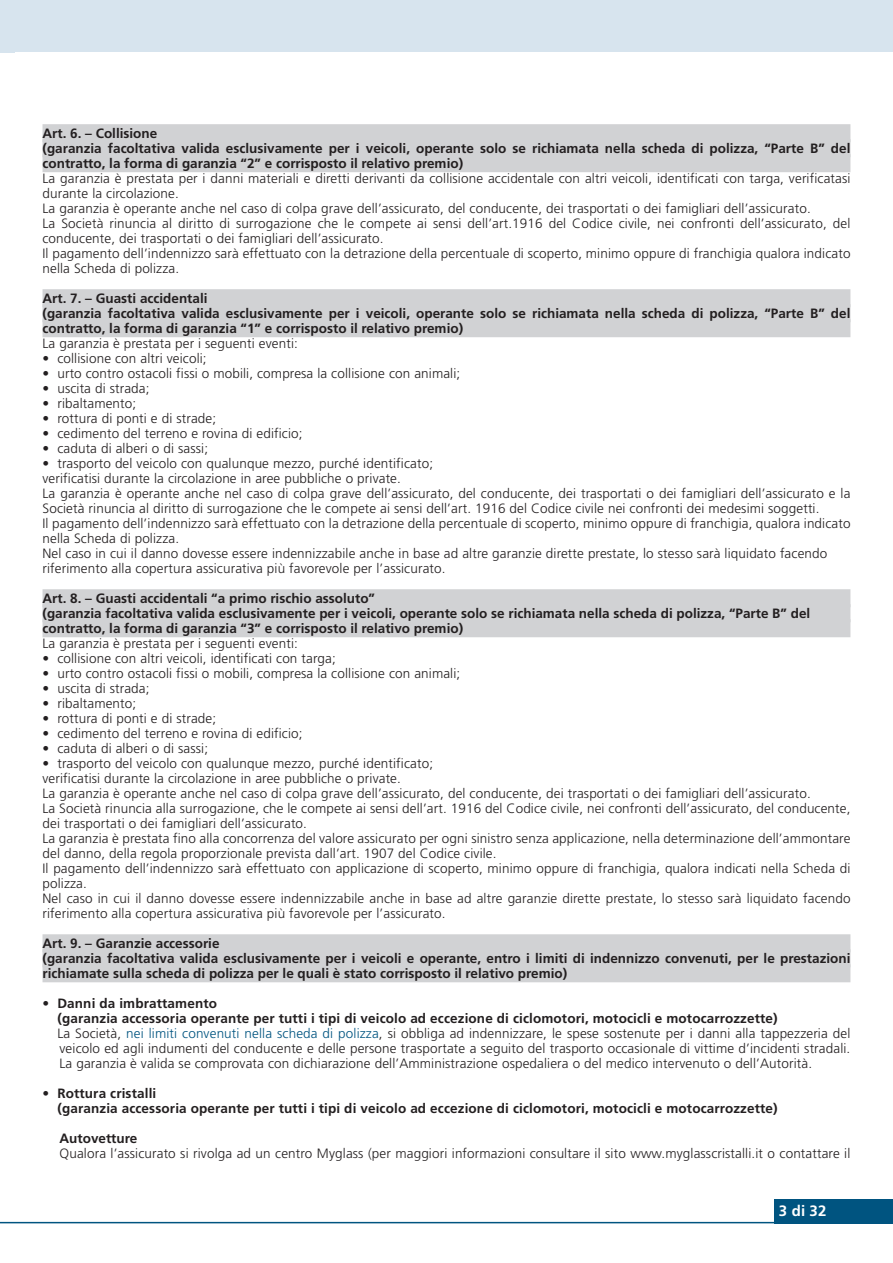
<style>
.page{position:relative;width:893px;height:1263px;background:#fff}
.page>*{position:absolute;margin:0;border:0;box-sizing:border-box;transform-origin:0 0}
.t1{font:700 15px "Frutiger LT Std";color:#fff}
.t2{font:300 13.5px/15px "Frutiger LT Std";letter-spacing:.01em;color:#231f20}
.t3{font:700 13.5px/15px "Frutiger LT Std";color:#231f20}
.s1{font-weight:700}
.s2{color:#005480}
</style>
<div class="page">
<hr style="left:0;top:1222px;width:893px;height:1px;background:#005480">
<div style="left:0;top:0;width:893px;height:52px;background:#d7e4ee"></div>
<div style="left:774px;top:1199px;width:119px;height:24px;background:#005480"></div>
<div style="left:43px;top:124px;width:807px;height:18px;background:#d1d2d4"></div>
<div style="left:43px;top:139px;width:807px;height:18px;background:#d1d2d4"></div>
<div style="left:43px;top:154px;width:807px;height:18px;background:#d1d2d4"></div>
<div style="left:43px;top:289px;width:807px;height:18px;background:#d1d2d4"></div>
<div style="left:43px;top:304px;width:807px;height:18px;background:#d1d2d4"></div>
<div style="left:43px;top:319px;width:807px;height:18px;background:#d1d2d4"></div>
<div style="left:43px;top:589px;width:807px;height:18px;background:#d1d2d4"></div>
<div style="left:43px;top:604px;width:807px;height:18px;background:#d1d2d4"></div>
<div style="left:43px;top:619px;width:807px;height:18px;background:#d1d2d4"></div>
<div style="left:43px;top:934px;width:807px;height:18px;background:#d1d2d4"></div>
<div style="left:43px;top:949px;width:807px;height:18px;background:#d1d2d4"></div>
<div style="left:43px;top:964px;width:807px;height:18px;background:#d1d2d4"></div>
<div style="left:0;top:0;width:15px;height:53px;background:#d7e4ee"></div>
<p class="t3" style="left:43px;top:126px;width:809px">Art. 6. – Collisione<br>(garanzia facoltativa valida esclusivamente per i veicoli, operante solo se richiamata nella scheda di polizza, “Parte B” del contratto, la forma di garanzia “2” e corrisposto il relativo premio)</p>
<p class="t2" style="left:43px;top:171px;width:809px">La garanzia è prestata per i danni materiali e diretti derivanti da collisione accidentale con altri veicoli, identificati con targa, verificatasi durante la circolazione.<br>La garanzia è operante anche nel caso di colpa grave dell’assicurato, del conducente, dei trasportati o dei famigliari dell’assicurato.<br>La Società rinuncia al diritto di surrogazione che le compete ai sensi dell’art.1916 del Codice civile, nei confronti dell’assicurato, del conducente, dei trasportati o dei famigliari dell’assicurato.<br>Il pagamento dell’indennizzo sarà effettuato con la detrazione della percentuale di scoperto, minimo oppure di franchigia qualora indicato nella Scheda di polizza.</p>
<p class="t3" style="left:43px;top:291px;width:809px">Art. 7. – Guasti accidentali<br>(garanzia facoltativa valida esclusivamente per i veicoli, operante solo se richiamata nella scheda di polizza, “Parte B” del contratto, la forma di garanzia “1” e corrisposto il relativo premio)</p>
<p class="t2" style="left:43px;top:336px;width:257px">La garanzia è prestata per i seguenti eventi:</p>
<p class="t2" style="left:43px;top:351px;width:166px">• collisione con altri veicoli;</p>
<p class="t2" style="left:43px;top:366px;width:419px">• urto contro ostacoli fissi o mobili, compresa la collisione con animali;</p>
<p class="t2" style="left:43px;top:381px;width:109px">• uscita di strada;</p>
<p class="t2" style="left:43px;top:396px;width:95px">• ribaltamento;</p>
<p class="t2" style="left:43px;top:411px;width:175px">• rottura di ponti e di strade;</p>
<p class="t2" style="left:43px;top:426px;width:262px">• cedimento del terreno e rovina di edificio;</p>
<p class="t2" style="left:43px;top:441px;width:167px">• caduta di alberi o di sassi;</p>
<p class="t2" style="left:43px;top:456px;width:809px">• trasporto del veicolo con qualunque mezzo, purché identificato;<br>verificatisi durante la circolazione in aree pubbliche o private.<br>La garanzia è operante anche nel caso di colpa grave dell’assicurato, del conducente, dei trasportati o dei famigliari dell’assicurato e la Società rinuncia al diritto di surrogazione che le compete ai sensi dell’art. 1916 del Codice civile nei confronti dei medesimi soggetti.<br>Il pagamento dell’indennizzo sarà effettuato con la detrazione della percentuale di scoperto, minimo oppure di franchigia, qualora indicato nella Scheda di polizza.<br>Nel caso in cui il danno dovesse essere indennizzabile anche in base ad altre garanzie dirette prestate, lo stesso sarà liquidato facendo riferimento alla copertura assicurativa più favorevole per l’assicurato.</p>
<p class="t3" style="left:43px;top:591px;width:769px">Art. 8. – Guasti accidentali “a primo rischio assoluto”<br>(garanzia facoltativa valida esclusivamente per i veicoli, operante solo se richiamata nella scheda di polizza, “Parte B” del contratto, la forma di garanzia “3” e corrisposto il relativo premio)</p>
<p class="t2" style="left:43px;top:636px;width:257px">La garanzia è prestata per i seguenti eventi:</p>
<p class="t2" style="left:43px;top:651px;width:295px">• collisione con altri veicoli, identificati con targa;</p>
<p class="t2" style="left:43px;top:666px;width:419px">• urto contro ostacoli fissi o mobili, compresa la collisione con animali;</p>
<p class="t2" style="left:43px;top:681px;width:109px">• uscita di strada;</p>
<p class="t2" style="left:43px;top:696px;width:95px">• ribaltamento;</p>
<p class="t2" style="left:43px;top:711px;width:175px">• rottura di ponti e di strade;</p>
<p class="t2" style="left:43px;top:726px;width:262px">• cedimento del terreno e rovina di edificio;</p>
<p class="t2" style="left:43px;top:741px;width:167px">• caduta di alberi o di sassi;</p>
<p class="t2" style="left:43px;top:756px;width:809px">• trasporto del veicolo con qualunque mezzo, purché identificato;<br>verificatisi durante la circolazione in aree pubbliche o private.<br>La garanzia è operante anche nel caso di colpa grave dell’assicurato, del conducente, dei trasportati o dei famigliari dell’assicurato.<br>La Società rinuncia alla surrogazione, che le compete ai sensi dell’art. 1916 del Codice civile, nei confronti dell’assicurato, del conducente, dei trasportati o dei famigliari dell’assicurato.<br>La garanzia è prestata fino alla concorrenza del valore assicurato per ogni sinistro senza applicazione, nella determinazione dell’ammontare del danno, della regola proporzionale prevista dall’art. 1907 del Codice civile.<br>Il pagamento dell’indennizzo sarà effettuato con applicazione di scoperto, minimo oppure di franchigia, qualora indicati nella Scheda di polizza.<br>Nel caso in cui il danno dovesse essere indennizzabile anche in base ad altre garanzie dirette prestate, lo stesso sarà liquidato facendo riferimento alla copertura assicurativa più favorevole per l’assicurato.</p>
<p class="t3" style="left:43px;top:935px;width:809px">Art. 9. – Garanzie accessorie<br>(garanzia facoltativa valida esclusivamente per i veicoli e operante, entro i limiti di indennizzo convenuti, per le prestazioni richiamate sulla scheda di polizza per le quali è stato corrisposto il relativo premio)</p>
<p class="t2" style="left:57px;top:996px;width:794px;text-indent:-15px"><span class="s1">• Danni da imbrattamento<br>(garanzia accessoria operante per tutti i tipi di veicolo ad eccezione di ciclomotori, motocicli e motocarrozzette)<br></span>La Società, <span class="s2">nei limiti convenuti nella scheda di polizza</span>, si obbliga ad indennizzare, le spese sostenute per i danni alla tappezzeria del veicolo ed agli indumenti del conducente e delle persone trasportate a seguito del trasporto occasionale di vittime d’incidenti stradali.<br>La garanzia è valida se comprovata con dichiarazione dell’Amministrazione ospedaliera o del medico intervenuto o dell’Autorità.</p>
<p class="t3" style="left:57px;top:1085px;width:722px;text-indent:-15px">• Rottura cristalli<br>(garanzia accessoria operante per tutti i tipi di veicolo ad eccezione di ciclomotori, motocicli e motocarrozzette)</p>
<p class="t3" style="left:60px;top:1130px;width:79px">Autovetture</p>
<p class="t2" style="left:60px;top:1146px;width:792px">Qualora l’assicurato si rivolga ad un centro Myglass (per maggiori informazioni consultare il sito www.myglasscristalli.it o contattare il</p>
<p class="t1" style="left:779px;top:1202px;width:49px">3 di 32</p>
</div>
